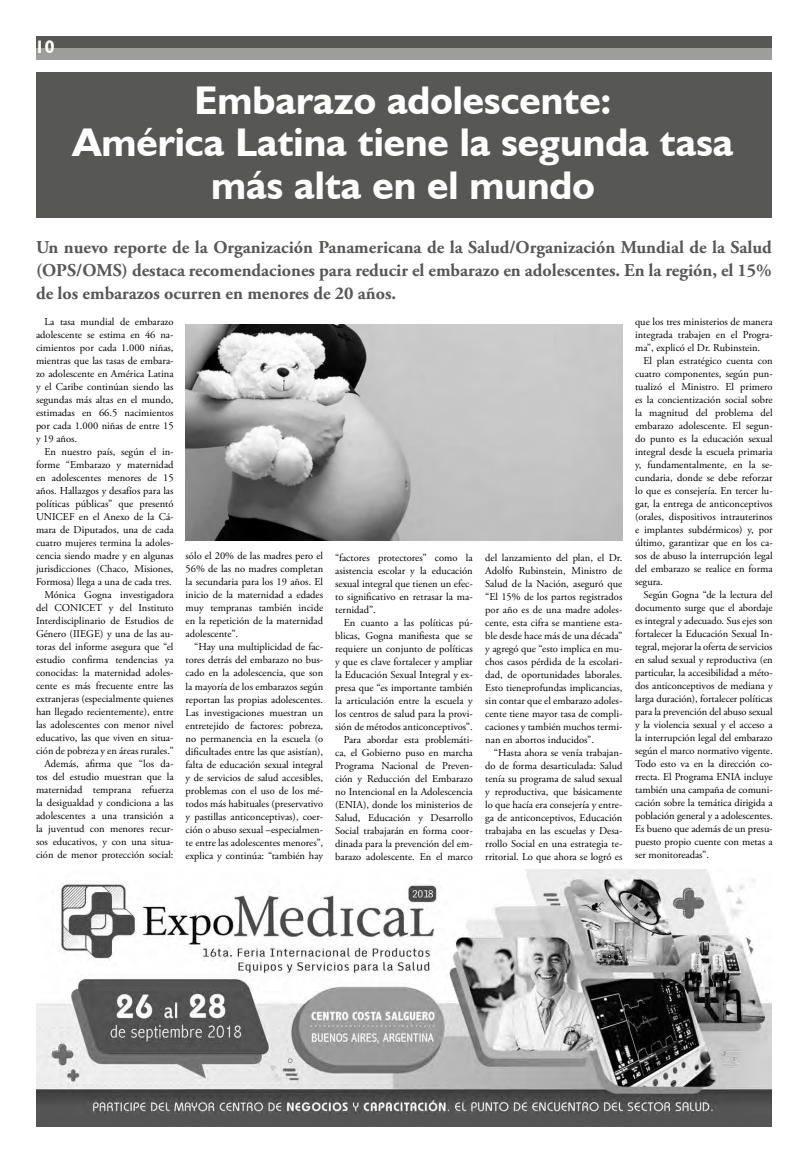
<style>
.page{position:relative;width:808px;height:1163px;background:#fff}
.page>*{position:absolute;margin:0;border:0;box-sizing:border-box;transform-origin:0 0}
.t1{font:700 40px/42px "Humanist 521 BT";color:#fff;text-align:center}
.t2{font:700 18px/23px "Adobe Garamond Pro";color:#575756;text-align:justify}
.t3{font:700 18px "Humanist 521 BT";color:#fff}
.t4{font:10.5px/13px "Adobe Garamond Pro";color:#000;text-align:justify}
</style>
<div class="page">
<div style="left:36px;top:36px;width:736px;height:12px;background:#575756"></div>
<div style="left:36px;top:48px;width:736px;height:12px;background:#9d9d9c"></div>
<div style="left:36px;top:72px;width:736px;height:146px;background:#575756"></div>
<img style="left:186px;top:325px;width:436px;height:215px">
<img style="left:36px;top:869px;width:736px;height:257px">
<h2 class="t3" style="left:35px;top:36px;width:21px">10</h2>
<h1 class="t1" style="left:73px;top:79px;width:662px">Embarazo adolescente:<br>América Latina tiene la segunda tasa más alta en el mundo</h1>
<p class="t2" style="left:36px;top:236px;width:737px">Un nuevo reporte de la Organización Panamericana de la Salud/Organización Mundial de la Salud (OPS/OMS) destaca recomendaciones para reducir el embarazo en adolescentes. En la región, el 15% de los embarazos ocurren en menores de 20 años.</p>
<p class="t4" style="left:36px;top:315px;width:139px;text-indent:9px">La tasa mundial de embarazo adolescente se estima en 46 na&shy;cimientos por cada 1.000 niñas, mientras que las tasas de embara&shy;zo adolescente en América Latina y el Caribe continúan siendo las segundas más altas en el mundo, estimadas en 66.5 nacimientos por cada 1.000 niñas de entre 15 y 19 años.</p>
<p class="t4" style="left:36px;top:445px;width:139px;text-align:right">En nuestro país, según el in&shy;forme “Embarazo y maternidad en adolescentes menores de 15 años. Hallazgos y desafíos para las políticas públicas” que presentó<br>UNICEF en el Anexo de la Cá&shy;mara de Diputados, una de cada cuatro mujeres termina la adoles&shy;cencia siendo madre y en algunas jurisdicciones (Chaco, Misiones,<br>Formosa) llega a una de cada tres.<br>Mónica Gogna investigadora del CONICET y del Instituto<br>Interdisciplinario de Estudios de<br>Género (IIEGE) y una de las au&shy;toras del informe asegura que “el estudio confirma tendencias ya conocidas: la maternidad adoles&shy;cente es más frecuente entre las extranjeras (especialmente quienes han llegado recientemente), entre las adolescentes con menor nivel educativo, las que viven en situa&shy;ción de pobreza y en áreas rurales.”<br>Además, afirma que “los da&shy;tos del estudio muestran que la maternidad temprana refuerza la desigualdad y condiciona a las adolescentes a una transición a la juventud con menores recur&shy;sos educativos, y con una situa&shy;ción de menor protección social:</p>
<p class="t4" style="left:186px;top:550px;width:139px">sólo el 20% de las madres pero el 56% de las no madres completan la secundaria para los 19 años. El inicio de la maternidad a edades muy tempranas también incide en la repetición de la maternidad adolescente”.</p>
<p class="t4" style="left:186px;top:641px;width:139px;text-indent:9px">“Hay una multiplicidad de fac&shy;tores detrás del embarazo no bus&shy;cado en la adolescencia, que son la mayoría de los embarazos según reportan las propias adolescentes.<br>Las investigaciones muestran un entretejido de factores: pobreza, no permanencia en la escuela (o dificultades entre las que asistían), falta de educación sexual integral y de servicios de salud accesibles, problemas con el uso de los mé&shy;todos más habituales (preservativo y pastillas anticonceptivas), coer&shy;ción o abuso sexual –especialmen&shy;te entre las adolescentes menores”, explica y continúa: “también hay</p>
<p class="t4" style="left:335px;top:551px;width:139px">“factores protectores” como la asistencia escolar y la educación sexual integral que tienen un efec&shy;to significativo en retrasar la ma&shy;ternidad”.</p>
<p class="t4" style="left:335px;top:616px;width:139px;text-align:right">En cuanto a las políticas pú&shy;blicas, Gogna manifiesta que se requiere un conjunto de políticas y que es clave fortalecer y ampliar la Educación Sexual Integral y ex&shy;presa que “es importante también la articulación entre la escuela y los centros de salud para la provi&shy;sión de métodos anticonceptivos”.<br>Para abordar esta problemáti&shy;ca, el Gobierno puso en marcha<br>Programa Nacional de Preven&shy;ción y Reducción del Embarazo no Intencional en la Adolescencia (ENIA), donde los ministerios de<br>Salud, Educación y Desarrollo<br>Social trabajarán en forma coor&shy;dinada para la prevención del em&shy;barazo adolescente. En el marco</p>
<p class="t4" style="left:485px;top:551px;width:139px">del lanzamiento del plan, el Dr.<br>Adolfo Rubinstein, Ministro de Salud de la Nación, aseguró que “El 15% de los partos registrados por año es de una madre adoles&shy;cente, esta cifra se mantiene esta&shy;ble desde hace más de una década” y agregó que “esto implica en mu&shy;chos casos pérdida de la escolari&shy;dad, de oportunidades laborales.<br>Esto tieneprofundas implicancias, sin contar que el embarazo adoles&shy;cente tiene mayor tasa de compli&shy;caciones y también muchos termi&shy;nan en abortos inducidos”.</p>
<p class="t4" style="left:485px;top:746px;width:139px;text-indent:9px">“Hasta ahora se venía trabajan&shy;do de forma desarticulada: Salud tenía su programa de salud sexual y reproductiva, que básicamente lo que hacía era consejería y entre&shy;ga de anticonceptivos, Educación trabajaba en las escuelas y Desa&shy;rrollo Social en una estrategia te&shy;rritorial. Lo que ahora se logró es</p>
<p class="t4" style="left:635px;top:315px;width:139px">que los tres ministerios de manera integrada trabajen en el Progra&shy;ma”, explicó el Dr. Rubinstein.</p>
<p class="t4" style="left:635px;top:354px;width:139px;text-indent:9px">El plan estratégico cuenta con cuatro componentes, según pun&shy;tualizó el Ministro. El primero es la concientización social sobre la magnitud del problema del embarazo adolescente. El segun&shy;do punto es la educación sexual integral desde la escuela primaria y, fundamentalmente, en la se&shy;cundaria, donde se debe reforzar lo que es consejería. En tercer lu&shy;gar, la entrega de anticonceptivos (orales, dispositivos intrauterinos e implantes subdérmicos) y, por último, garantizar que en los ca&shy;sos de abuso la interrupción legal del embarazo se realice en forma segura.</p>
<p class="t4" style="left:635px;top:588px;width:139px;text-indent:9px">Según Gogna “de la lectura del documento surge que el abordaje es integral y adecuado. Sus ejes son fortalecer la Educación Sexual In&shy;tegral, mejorar la oferta de servicios en salud sexual y reproductiva (en particular, la accesibilidad a méto&shy;dos anticonceptivos de mediana y larga duración), fortalecer políticas para la prevención del abuso sexual y la violencia sexual y el acceso a la interrupción legal del embarazo según el marco normativo vigente.<br>Todo esto va en la dirección co&shy;rrecta. El Programa ENIA incluye también una campaña de comuni&shy;cación sobre la temática dirigida a población general y a adolescentes.<br>Es bueno que además de un presu&shy;puesto propio cuente con metas a ser monitoreadas”.</p>
</div>
